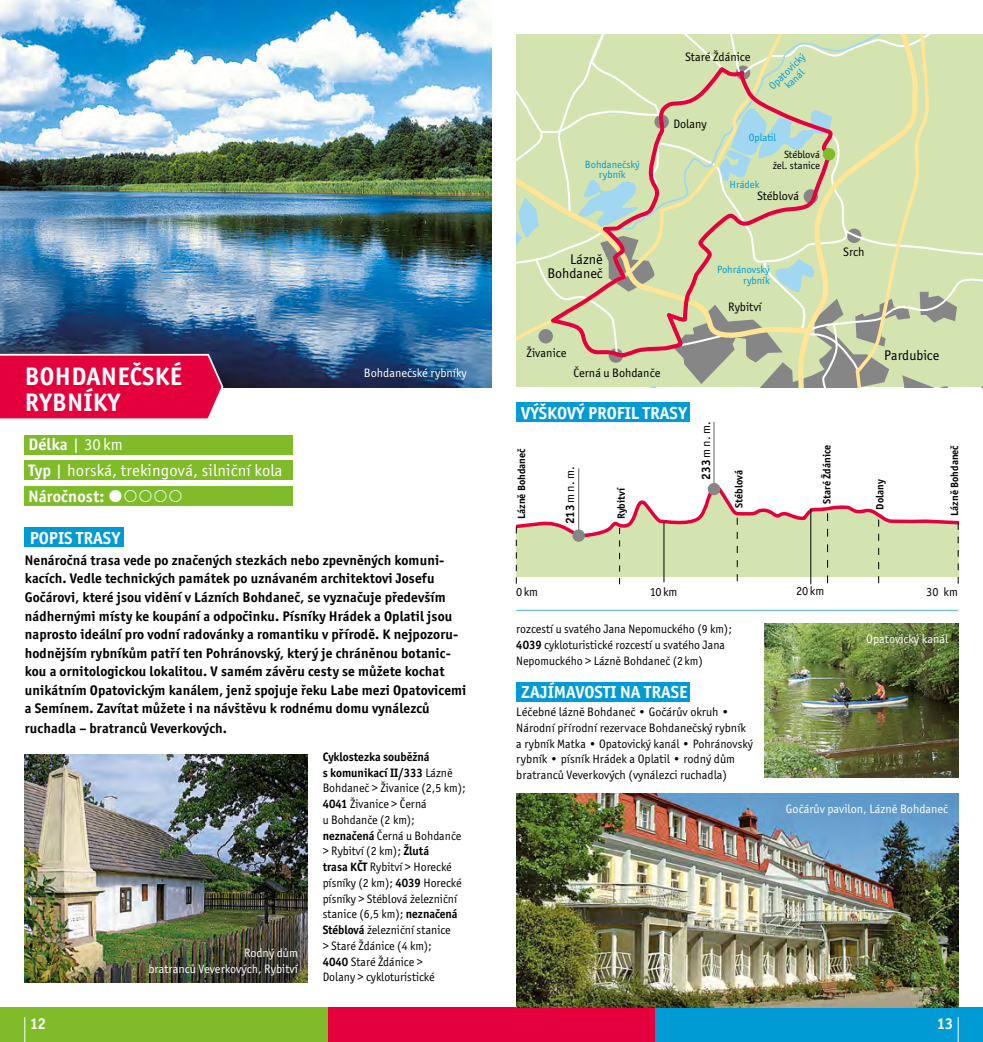
<style>
.page{position:relative;width:983px;height:1042px;background:#fff}
.page>*{position:absolute;margin:0;border:0;box-sizing:border-box;transform-origin:0 0}
.t1{font:700 25.38px/26.2px "Officina San Itc TCE";letter-spacing:.02em;color:#fff}
.t2{font:700 17.5px "Officina San Itc TCE";color:#fff}
.t3{font:16.62px/25.9px "Officina San Itc TCE";letter-spacing:.01em;color:#fff}
.t4{font:700 15.75px "Officina Ser Itc TCE";color:#fff}
.t5{font:700 14px/18.6px "Officina San Itc TCE";letter-spacing:.01em;color:#000}
.t6{font:14px/14px "Officina San Itc TCE";color:#000;text-align:right}
.t7{font:12.25px/15.8px "Officina San Itc TCE";color:#000}
.t8{font:12.25px/15.8px "Officina San Itc TCE";color:#fff;text-align:right}
.t9{font:10.5px/10.5px "Officina San Itc TCE";color:#009ad5;text-align:center}
.t10{font:700 10.5px "Officina San Itc TCE";color:#000}
.t11{font:10.5px/11.4px "Officina San Itc TCE";color:#000;text-align:right}
.s1{font-weight:700}
</style>
<div class="page">
<div style="left:0;top:1007px;width:327px;height:35px;background:#80bb2a"></div>
<div style="left:327px;top:1007px;width:328px;height:35px;background:#e4003c"></div>
<div style="left:655px;top:1007px;width:327px;height:35px;background:#009ad5"></div>
<svg style="left:24px;top:1017px;width:1px;height:25px"></svg>
<svg style="left:957px;top:1017px;width:1px;height:25px"></svg>
<hr style="left:578px;top:468px;width:1px;height:63px;background:#878686">
<hr style="left:713px;top:422px;width:1px;height:62px;background:#878686">
<div style="left:707px;top:483px;width:13px;height:12px;background:#878686;border-radius:50%"></div>
<svg style="left:515px;top:485px;width:443px;height:99px"></svg>
<div style="left:516px;top:682px;width:174px;height:20px;background:#009ad5"></div>
<div style="left:25px;top:435px;width:268px;height:20px;background:#80bb2a"></div>
<div style="left:25px;top:460px;width:268px;height:20px;background:#80bb2a"></div>
<div style="left:25px;top:486px;width:268px;height:20px;background:#80bb2a"></div>
<img style="left:0;top:0;width:491px;height:387px">
<div style="left:25px;top:527px;width:99px;height:20px;background:#009ad5"></div>
<svg style="left:0;top:353px;width:224px;height:66px;background:#df1047"></svg>
<hr style="left:516px;top:610px;width:441px;height:1px;background:#009ad5">
<img style="left:516px;top:794px;width:441px;height:213px">
<img style="left:25px;top:754px;width:283px;height:228px">
<img style="left:764px;top:624px;width:193px;height:154px">
<div style="left:516px;top:402px;width:174px;height:20px;background:#009ad5"></div>
<svg style="left:516px;top:35px;width:466px;height:352px;background:#cedbac"></svg>
<svg style="left:790px;top:35px;width:102px;height:196px;background:#d4e4b3"></svg>
<svg style="left:516px;top:35px;width:274px;height:317px;background:#d3e3b4"></svg>
<svg style="left:548px;top:64px;width:288px;height:297px;background:#ced3ae"></svg>
<div style="left:822px;top:148px;width:13px;height:12px;background:#80bb2a;border-radius:50%"></div>
<p class="t7" style="left:684px;top:49px;width:67px">Staré Ždánice</p>
<p class="t9" style="left:767px;top:83px;width:47px;rotate:-44deg">Opatovický kanál</p>
<h1 class="t1" style="left:25px;top:363px;width:159px">BOHDANEČSKÉ<br>RYBNÍKY</h1>
<p class="t8" style="left:364px;top:365px;width:104px">Bohdanečské rybníky</p>
<h3 class="t3" style="left:28px;top:432px;width:256px"><span class="s1">Délka</span> | 30 km<br><span class="s1">Typ</span> | horská, trekingová, silniční kola<br><span class="s1">Náročnost:</span></h3>
<h2 class="t2" style="left:30px;top:527px;width:92px">POPIS TRASY</h2>
<p class="t5" style="left:25px;top:551px;width:443px">Nenáročná trasa vede po značených stezkách nebo zpevněných komuni&shy;kacích. Vedle technických památek po uznávaném architektovi Josefu Gočárovi, které jsou vidění v Lázních Bohdaneč, se vyznačuje především nádhernými místy ke koupání a odpočinku. Písníky Hrádek a Oplatil jsou naprosto ideální pro vodní radovánky a romantiku v přírodě. K nejpozoru&shy;hodnějším rybníkům patří ten Pohránovský, který je chráněnou botanic&shy;kou a ornitologickou lokalitou. V samém závěru cesty se můžete kochat unikátním Opatovickým kanálem, jenž spojuje řeku Labe mezi Opatovicemi a Semínem. Zavítat můžete i na návštěvu k rodnému domu vynálezců ruchadla – bratranců Veverkových.</p>
<p class="t7" style="left:322px;top:749px;width:144px"><span class="s1">Cyklostezka souběžná<br>s komunikací II/333</span> Lázně<br>Bohdaneč &gt; Živanice (2,5 km);<br><span class="s1">4041</span> Živanice &gt; Černá<br>u Bohdanče (2 km); <span class="s1">neznačená</span> Černá u Bohdanče &gt; Rybitví (2 km); <span class="s1">Žlutá<br>trasa KČT</span> Rybitví &gt; Horecké písníky (2 km); <span class="s1">4039</span> Horecké písníky &gt; Stéblová železniční stanice (6,5 km); <span class="s1">neznačená<br>Stéblová</span> železniční stanice<br>&gt; Staré Ždánice (4 km);<br><span class="s1">4040</span> Staré Ždánice &gt;<br>Dolany &gt; cykloturistické</p>
<p class="t8" style="left:148px;top:945px;width:151px">Rodný dům<br>bratranců Veverkových, Rybitví</p>
<p class="t9" style="left:585px;top:159px;width:56px">Bohdanečský rybník</p>
<p class="t7" style="left:673px;top:116px;width:35px">Dolany</p>
<p class="t9" style="left:748px;top:132px;width:29px">Oplatil</p>
<p class="t9" style="left:729px;top:179px;width:31px">Hrádek</p>
<p class="t11" style="left:772px;top:149px;width:49px">Stéblová žel. stanice</p>
<p class="t7" style="left:757px;top:188px;width:44px">Stéblová</p>
<p class="t6" style="left:547px;top:252px;width:57px">Lázně<br>Bohdaneč</p>
<p class="t7" style="left:526px;top:345px;width:41px">Živanice</p>
<p class="t7" style="left:573px;top:365px;width:88px">Černá u Bohdanče</p>
<h2 class="t2" style="left:521px;top:402px;width:167px">VÝŠKOVÝ PROFIL TRASY</h2>
<p class="t9" style="left:716px;top:265px;width:54px;text-align:right">Pohránovský rybník</p>
<p class="t7" style="left:727px;top:299px;width:35px">Rybitví</p>
<p class="t7" style="left:843px;top:244px;width:23px">Srch</p>
<p class="t6" style="left:884px;top:348px;width:56px">Pardubice</p>
<p class="t10" style="left:514px;top:519px;width:72px;rotate:-90deg">Lázně Bohdaneč</p>
<p class="t7" style="left:562px;top:524px;width:59px;rotate:-90deg"><span class="s1">213</span>m n. m.</p>
<p class="t10" style="left:614px;top:519px;width:33px;rotate:-90deg">Rybitví</p>
<p class="t7" style="left:698px;top:480px;width:60px;rotate:-90deg"><span class="s1">233</span>m n. m.</p>
<p class="t10" style="left:732px;top:507px;width:39px;rotate:-90deg">Stéblová</p>
<p class="t10" style="left:820px;top:504px;width:61px;rotate:-90deg">Staré Ždánice</p>
<p class="t10" style="left:947px;top:516px;width:72px;rotate:-90deg">Lázně Bohdaneč</p>
<p class="t10" style="left:873px;top:509px;width:32px;rotate:-90deg">Dolany</p>
<p class="t7" style="left:516px;top:584px;width:23px">0km</p>
<p class="t7" style="left:649px;top:584px;width:29px">10 km</p>
<p class="t7" style="left:796px;top:583px;width:30px">20 km</p>
<p class="t7" style="left:926px;top:584px;width:33px">30 km</p>
<p class="t7" style="left:516px;top:621px;width:217px">rozcestí u svatého Jana Nepomuckého (9 km);<br><span class="s1">4039</span> cykloturistické rozcestí u svatého Jana<br>Nepomuckého &gt; Lázně Bohdaneč (2km)</p>
<h2 class="t2" style="left:521px;top:681px;width:168px">ZAJÍMAVOSTI NA TRASE</h2>
<p class="t7" style="left:516px;top:704px;width:238px">Léčebné lázně Bohdaneč • Gočárův okruh • Národní přírodní rezervace Bohdanečský rybník a rybník Matka • Opatovický kanál • Pohránovský rybník • písník Hrádek a Oplatil • rodný dům bratranců Veverkových (vynálezci ruchadla)</p>
<p class="t8" style="left:866px;top:631px;width:83px">Opatovický kanál</p>
<p class="t8" style="left:785px;top:801px;width:164px">Gočárův pavilon, Lázně Bohdaneč</p>
<p class="t4" style="left:30px;top:1014px;width:18px">12</p>
<p class="t4" style="left:936px;top:1014px;width:18px">13</p>
</div>
